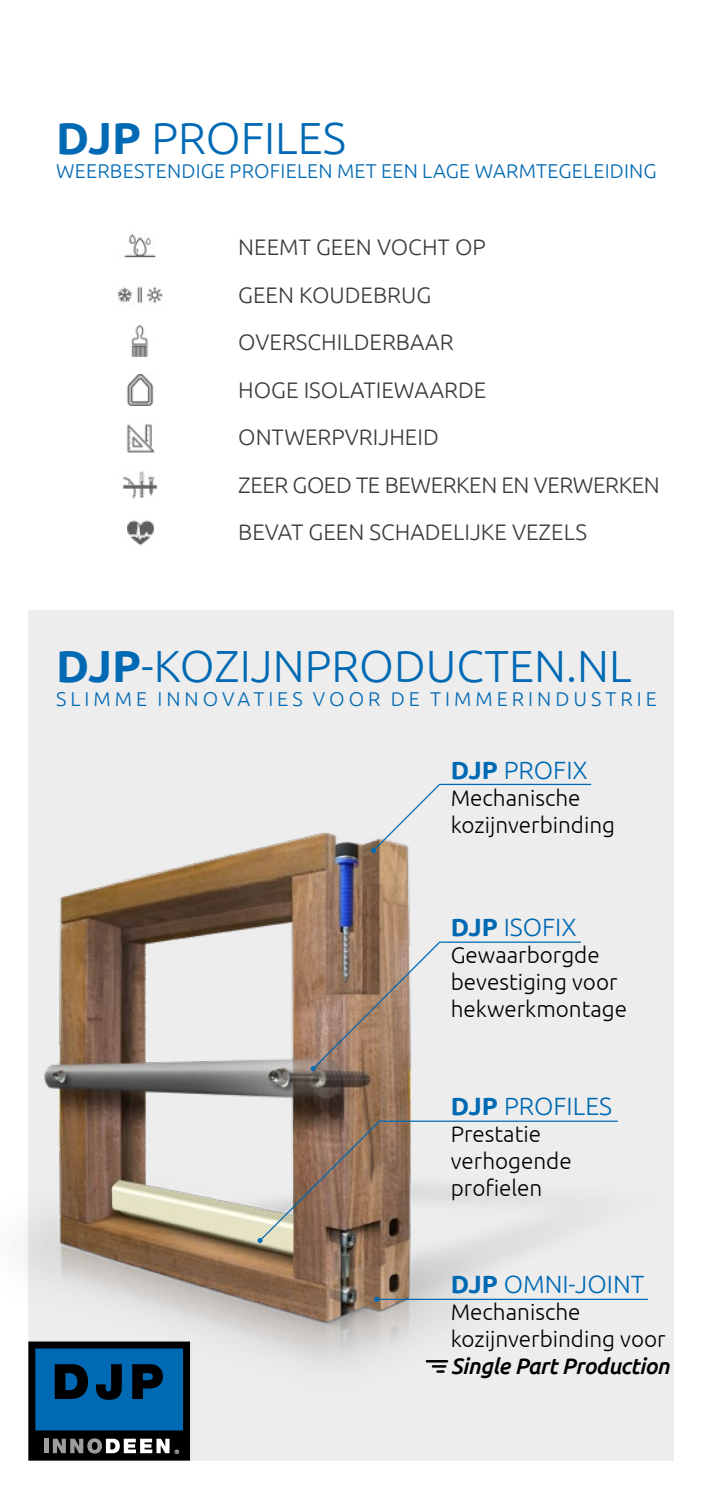
<style>
.page{position:relative;width:702px;height:1489px;background:#fff}
.page>*{position:absolute;margin:0;border:0;box-sizing:border-box;transform-origin:0 0}
.t1{font:300 45px "Ubuntu";color:#0069b4}
.t2{font:300 25px "Ubuntu";color:#0069b4}
.t3{font:300 22.5px/47.5px "Ubuntu";color:#3c3c3b}
.t4{font:300 22.5px/27px "Ubuntu";color:#000}
.t5{font:italic 500 22.5px "Ubuntu";letter-spacing:-.02em;color:#000}
.t6{font:300 20px "Ubuntu";letter-spacing:.01em;color:#0069b4}
.t7{font:300 20px "Ubuntu";letter-spacing:.2em;color:#0069b4}
.s1{font-weight:700}
</style>
<div class="page">
<img style="left:127px;top:520px;width:27px;height:26px">
<img style="left:117px;top:286px;width:45px;height:18px">
<img style="left:127px;top:374px;width:27px;height:31px">
<img style="left:126px;top:424px;width:29px;height:29px">
<img style="left:131px;top:325px;width:18px;height:31px">
<img style="left:123px;top:471px;width:35px;height:28px">
<img style="left:123px;top:233px;width:33px;height:25px">
<div style="left:28px;top:609px;width:645px;height:851px;background:#ededed"></div>
<img style="left:21px;top:673px;width:653px;height:788px">
<svg style="left:371px;top:783px;width:221px;height:70px"></svg>
<svg style="left:311px;top:940px;width:271px;height:130px"></svg>
<svg style="left:258px;top:1119px;width:361px;height:123px"></svg>
<svg style="left:257px;top:1237px;width:5px;height:5px"></svg>
<hr style="left:376px;top:1298px;width:272px;height:1px;background:#0069b4">
<svg style="left:374px;top:1296px;width:5px;height:5px"></svg>
<svg style="left:433px;top:1364px;width:12px;height:8px"></svg>
<hr style="left:427px;top:1359px;width:20px;height:3px;background:#000">
<svg style="left:28px;top:1341px;width:162px;height:119px;background:#0e456c"></svg>
<h1 class="t1" style="left:56px;top:111px;width:291px"><span class="s1">DJP</span> PROFILES</h1>
<p class="t6" style="left:56px;top:159px;width:602px">WEERBESTENDIGE PROFIELEN MET EEN LAGE WARMTEGELEIDING</p>
<p class="t3" style="left:238px;top:223px;width:423px">NEEMT GEEN VOCHT OP<br>GEEN KOUDEBRUG<br>OVERSCHILDERBAAR<br>HOGE ISOLATIEWAARDE<br>ONTWERPVRIJHEID<br>ZEER GOED TE BEWERKEN EN VERWERKEN<br>BEVAT GEEN SCHADELIJKE VEZELS</p>
<h1 class="t1" style="left:56px;top:638px;width:577px"><span class="s1">DJP</span>-KOZIJNPRODUCTEN.NL</h1>
<p class="t7" style="left:56px;top:686px;width:602px">SLIMME INNOVATIES VOOR DE TIMMERINDUSTRIE</p>
<p class="t2" style="left:451px;top:754px;width:138px"><span class="s1">DJP</span> PROFIX</p>
<p class="t4" style="left:451px;top:783px;width:166px">Mechanische kozijnverbinding</p>
<p class="t2" style="left:451px;top:912px;width:127px"><span class="s1">DJP</span> ISOFIX</p>
<p class="t4" style="left:451px;top:941px;width:178px">Gewaarborgde bevestiging voor hekwerkmontage</p>
<p class="t2" style="left:451px;top:1090px;width:163px"><span class="s1">DJP</span> PROFILES</p>
<p class="t4" style="left:451px;top:1119px;width:122px">Prestatie verhogende profielen</p>
<p class="t2" style="left:451px;top:1268px;width:195px"><span class="s1">DJP</span> OMNI-JOINT</p>
<p class="t4" style="left:451px;top:1297px;width:216px">Mechanische kozijnverbinding voor</p>
<p class="t5" style="left:451px;top:1352px;width:220px">Single Part Production</p>
</div>
